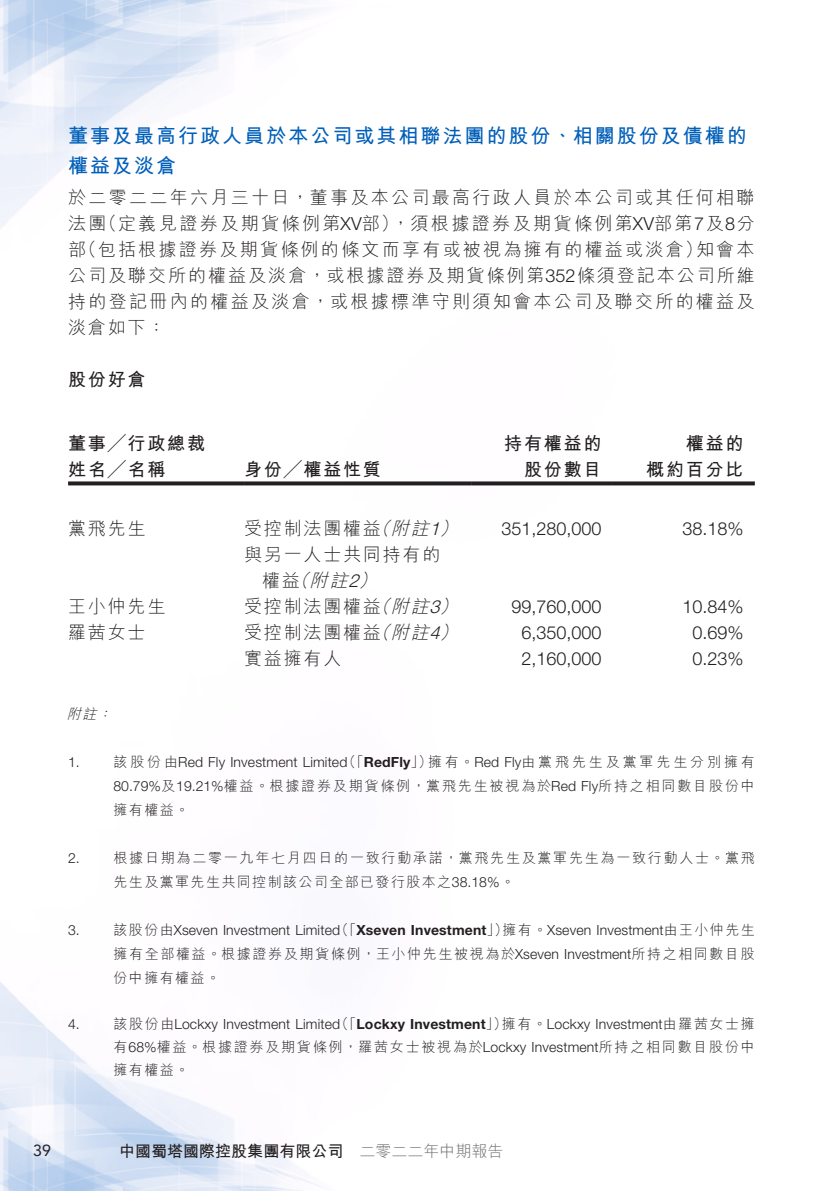
<style>
.page{position:relative;width:840px;height:1191px;background:#fff}
.page>*{position:absolute;margin:0;border:0;box-sizing:border-box;transform-origin:0 0}
._01_H1{font:700 20px/30px "M Hei HK";letter-spacing:.1em;color:#005fb9}
._00_txt{font:300 18px/26px "M Hei HK";letter-spacing:.125em;color:#231f20;text-align:right}
._50_Table_txt{font:300 18px "Helvetica Neue LT Std";color:#231f20}
._00_txt-2{font:300 18px/26px "M Hei HK";letter-spacing:.1em;color:#231f20}
._50_Table_txt-2{font:700 18px "M Hei HK";letter-spacing:.1em;color:#231f20}
._00_txt-3{font:300 18px "Helvetica Neue LT Std";color:#231f20}
._00_txt-4{font:italic 300 18px "M Hei HK";color:#231f20}
._50_Table_txt-3{font:300 18px "M Hei HK";letter-spacing:.1em;color:#231f20}
._00_txt-5{font:700 18px "M Hei HK";letter-spacing:.1em;color:#231f20}
._02_H2{font:700 18px "M Hei HK";color:#231f20}
.t1{font:700 16px "M Hei HK";color:#231f20}
.t2{font:300 16px "M Hei HK";color:#6c6d70}
.t3{font:16px "Avenir LT Std";color:#231f20}
._06_Notes{font:300 14px/24px "M Hei HK";letter-spacing:.125em;color:#231f20}
._06_Notes-2{font:300 14px "Helvetica Neue LT Std";letter-spacing:.01em;color:#231f20}
._06_Notes-3{font:700 14px "Helvetica Neue LT Std";letter-spacing:.01em;color:#231f20}
._06_Notes-4{font:300 14px "M Hei HK";letter-spacing:.1em;color:#231f20}
._06_Notes-5{font:300 14px "M Hei HK";letter-spacing:.205em;color:#231f20}
._06_Notes-6{font:italic 300 14px "M Hei HK";color:#231f20}
.s1{font-family:"Helvetica Neue LT Std"}
.s2{font-style:italic}
.s3{font-family:"Helvetica Neue LT Std";font-style:italic}
.s4{font-family:"M Hei HK";font-weight:300}
.s5{font-family:"M Hei HK"}
</style>
<div class="page">
<img style="left:0;top:0;width:755px;height:1191px">
<svg style="left:68px;top:481px;width:176px;height:4px"></svg>
<svg style="left:244px;top:481px;width:227px;height:4px"></svg>
<svg style="left:471px;top:481px;width:141px;height:4px"></svg>
<svg style="left:612px;top:481px;width:142px;height:4px"></svg>
<p class="_01_H1" style="left:68px;top:119px;width:680px">董事及最高行政人員於本公司或其相聯法團的股份、相關股份及債權的權益及淡倉</p>
<p class="_00_txt" style="left:68px;top:184px;width:687px">於二零二二年六月三十日，董事及本公司最高行政人員於本公司或其任何相聯，須根據證券及期貨條例第<span class="s1">XV</span>部第<span class="s1">7</span>及<span class="s1">8</span>分</p>
<p class="_00_txt" style="left:99px;top:210px;width:301px">（定義見證券及期貨條例第<span class="s1">XV</span>部）</p>
<p class="_00_txt" style="left:68px;top:210px;width:40px">法團</p>
<p class="_00_txt" style="left:68px;top:236px;width:688px;text-align:left">（部 包括根據證券及期貨條例的條文而享有或被視為擁有的權益或淡倉）<br>公司及聯交所的權益及淡倉，或根據證券及期貨條例第<span class="s1">352</span>條須登記本公司所維持的登記冊內的權益及淡倉，或根據標準守則須知會本公司及聯交所的權益及淡倉如下：</p>
<p class="_02_H2" style="left:68px;top:367px;width:79px">股份好倉</p>
<p class="_00_txt" style="left:695px;top:236px;width:60px">知會本</p>
<p class="_50_Table_txt-2" style="left:68px;top:430px;width:138px">董事╱行政總裁</p>
<p class="_50_Table_txt-2" style="left:68px;top:456px;width:99px">姓名╱名稱</p>
<p class="_00_txt-5" style="left:244px;top:456px;width:138px">身份╱權益性質</p>
<p class="_50_Table_txt-2" style="left:504px;top:430px;width:99px">持有權益的</p>
<p class="_50_Table_txt-2" style="left:524px;top:456px;width:79px">股份數目</p>
<p class="_50_Table_txt-2" style="left:685px;top:430px;width:59px">權益的</p>
<p class="_50_Table_txt-2" style="left:645px;top:456px;width:99px">概約百分比</p>
<p class="_50_Table_txt-3" style="left:68px;top:519px;width:79px">黨飛先生</p>
<p class="_00_txt-4" style="left:371px;top:519px;width:24px">（</p>
<p class="_00_txt-4" style="left:429px;top:519px;width:34px">(<span class="s1">1</span></p>
<p class="_00_txt-4" style="left:390px;top:519px;width:44px">附註</p>
<p class="_00_txt-2" style="left:244px;top:515px;width:138px">受控制法團權益</p>
<p class="_50_Table_txt" style="left:501px;top:518px;width:102px">351,280,000</p>
<p class="_00_txt-3" style="left:682px;top:518px;width:63px">38.18%</p>
<p class="_00_txt-2" style="left:348px;top:541px;width:93px;text-indent:-104px">與另一人士共同持有的<span class="s2">(</span><span class="s3">2</span></p>
<p class="_00_txt-4" style="left:290px;top:571px;width:24px">（</p>
<p class="_00_txt-4" style="left:309px;top:571px;width:44px">附註</p>
<p class="_00_txt" style="left:262px;top:567px;width:39px">權益</p>
<p class="_50_Table_txt-3" style="left:68px;top:597px;width:99px">王小仲先生</p>
<p class="_00_txt-4" style="left:371px;top:597px;width:24px">（</p>
<p class="_00_txt-4" style="left:429px;top:597px;width:34px">(<span class="s1">3</span></p>
<p class="_00_txt-4" style="left:390px;top:597px;width:44px">附註</p>
<p class="_00_txt-2" style="left:244px;top:593px;width:138px">受控制法團權益</p>
<p class="_50_Table_txt" style="left:511px;top:596px;width:92px">99,760,000</p>
<p class="_00_txt-3" style="left:682px;top:596px;width:63px">10.84%</p>
<p class="_50_Table_txt-3" style="left:68px;top:623px;width:79px">羅茜女士</p>
<p class="_00_txt-4" style="left:371px;top:623px;width:24px">（</p>
<p class="_00_txt-4" style="left:429px;top:623px;width:34px">(<span class="s1">4</span></p>
<p class="_00_txt-4" style="left:390px;top:623px;width:44px">附註</p>
<p class="_00_txt-2" style="left:244px;top:619px;width:138px">受控制法團權益</p>
<p class="_50_Table_txt" style="left:521px;top:622px;width:82px">6,350,000</p>
<p class="_00_txt-3" style="left:692px;top:622px;width:53px">0.69%</p>
<p class="_00_txt" style="left:244px;top:645px;width:99px">實益擁有人</p>
<p class="_50_Table_txt" style="left:521px;top:648px;width:82px">2,160,000</p>
<p class="_00_txt-3" style="left:692px;top:648px;width:53px">0.23%</p>
<p class="_06_Notes-6" style="left:67px;top:706px;width:35px">附註</p>
<p class="_06_Notes-6" style="left:97px;top:706px;width:19px">：</p>
<p class="_06_Notes-2" style="left:68px;top:753px;width:13px">1.</p>
<p class="_06_Notes-5" style="left:428px;top:754px;width:328px">擁有。<span class="s1">Red Fly</span>由黨飛先生及黨軍先生分別擁有</p>
<p class="_06_Notes-3" style="left:342px;top:753px;width:91px"><span class="s4">（「</span>RedFly<span class="s4">」）</span></p>
<p class="_06_Notes-2" style="left:113px;top:753px;width:235px"><span class="s5">該股份由</span>Red Fly Investment Limited</p>
<p class="_06_Notes-2" style="left:68px;top:849px;width:13px">2.</p>
<p class="_06_Notes" style="left:113px;top:773px;width:642px"><span class="s1">80.79%</span>及<span class="s1">19.21%</span>權益。根據證券及期貨條例，黨飛先生被視為於<span class="s1">Red Fly</span>所持之相同數目股份中擁有權益。</p>
<p class="_06_Notes" style="left:113px;top:845px;width:642px">根據日期為二零一九年七月四日的一致行動承諾，黨飛先生及黨軍先生為一致行動人士。黨飛</p>
<p class="_06_Notes-2" style="left:68px;top:921px;width:13px">3.</p>
<p class="_06_Notes-4" style="left:113px;top:874px;width:402px">先生及黨軍先生共同控制該公司全部已發行股本之<span class="s1">38.18%</span>。</p>
<p class="_06_Notes-2" style="left:502px;top:921px;width:254px"><span class="s5">擁有。</span>Xseven Investment<span class="s5">由王小仲先生</span></p>
<p class="_06_Notes-3" style="left:334px;top:921px;width:175px"><span class="s4">（「</span>Xseven Investment<span class="s4">」）</span></p>
<p class="_06_Notes-2" style="left:113px;top:921px;width:228px"><span class="s5">該股份由</span>Xseven Investment Limited</p>
<p class="_06_Notes-2" style="left:68px;top:1015px;width:13px">4.</p>
<p class="_06_Notes" style="left:113px;top:941px;width:642px">擁有全部權益。根據證券及期貨條例，王小仲先生被視為於<span class="s1">Xseven Investment</span>所持之相同數目股份中擁有權益。</p>
<p class="_06_Notes-2" style="left:501px;top:1015px;width:254px"><span class="s5">擁有。</span>Lockxy Investment<span class="s5">由羅茜女士擁</span></p>
<p class="_06_Notes-3" style="left:335px;top:1015px;width:174px"><span class="s4">（「</span>Lockxy Investment<span class="s4">」）</span></p>
<p class="_06_Notes-2" style="left:113px;top:1015px;width:228px"><span class="s5">該股份由</span>Lockxy Investment Limited</p>
<p class="_06_Notes" style="left:113px;top:1035px;width:642px;line-height:23px">有<span class="s1">68%</span>權益。根據證券及期貨條例，羅茜女士被視為於<span class="s1">Lockxy Investment</span>所持之相同數目股份中擁有權益。</p>
<p class="t3" style="left:33px;top:1141px;width:19px">39</p>
<p class="t1" style="left:119px;top:1139px;width:225px">中國蜀塔國際控股集團有限公司</p>
<p class="t2" style="left:359px;top:1143px;width:145px">二零二二年中期報告</p>
</div>
